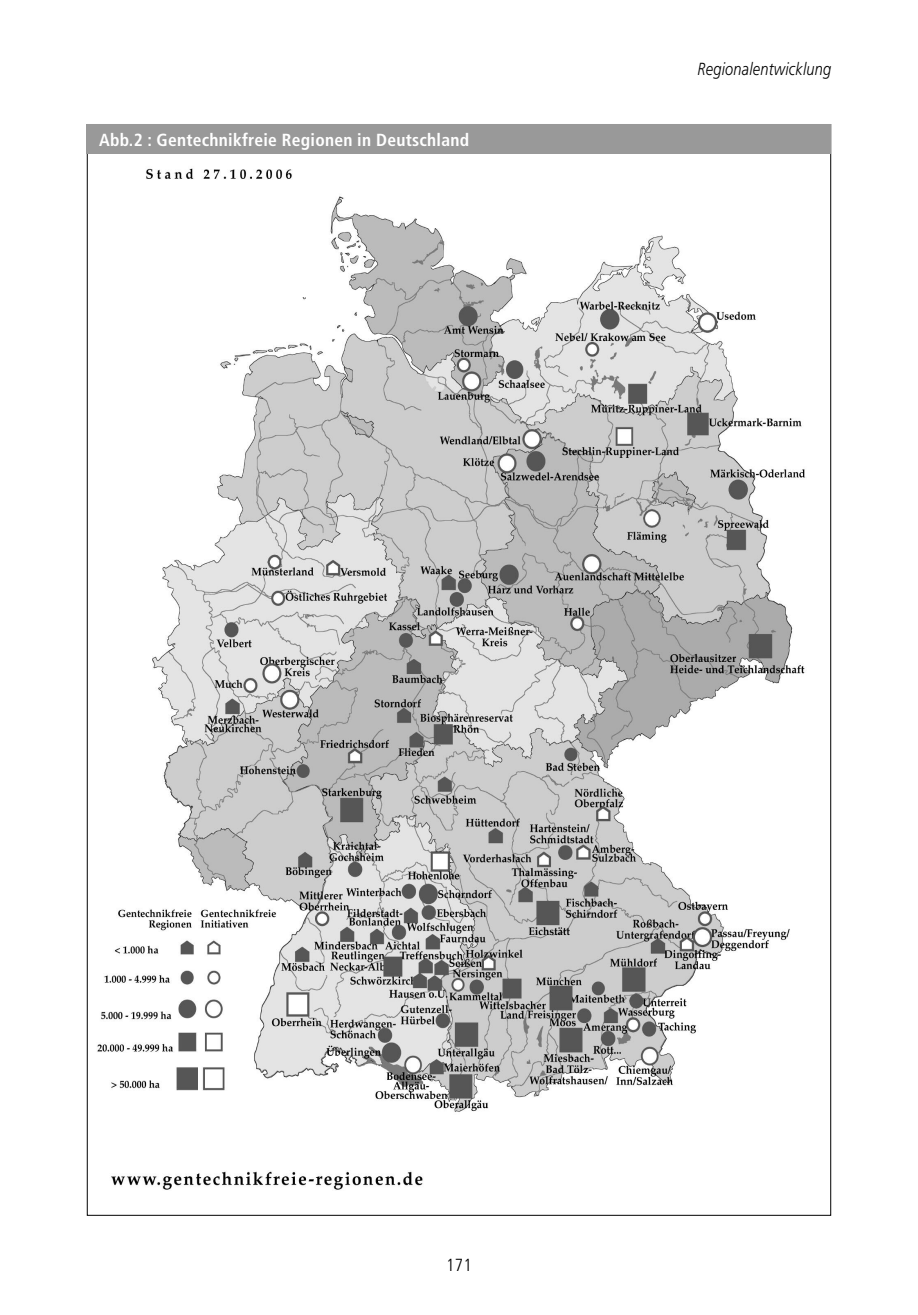
<style>
.page{position:relative;width:918px;height:1315px;background:#fff}
.page>*{position:absolute;margin:0;border:0;box-sizing:border-box;transform-origin:0 0}
.t1{font:700 condensed 17.5px "Frutiger";letter-spacing:.015em;color:#fff}
.t2{font:italic 300 17.5px "Frutiger";letter-spacing:.015em;color:#000;scale:.83 1}
.t3{font:300 condensed 17.5px "Frutiger";color:#000}
</style>
<div class="page">
<img style="left:97px;top:168px;width:709px;height:1022px">
<div style="left:87px;top:124px;width:744px;height:30px;background:#999"></div>
<p class="t1" style="left:99px;top:133px;width:371px">Abb.2 : Gentechnikfreie Regionen in Deutschland</p>
<p class="t2" style="left:697px;top:62px;width:162px">Regionalentwicklung</p>
<p class="t3" style="left:446px;top:1258px;width:27px">171</p>
</div>
